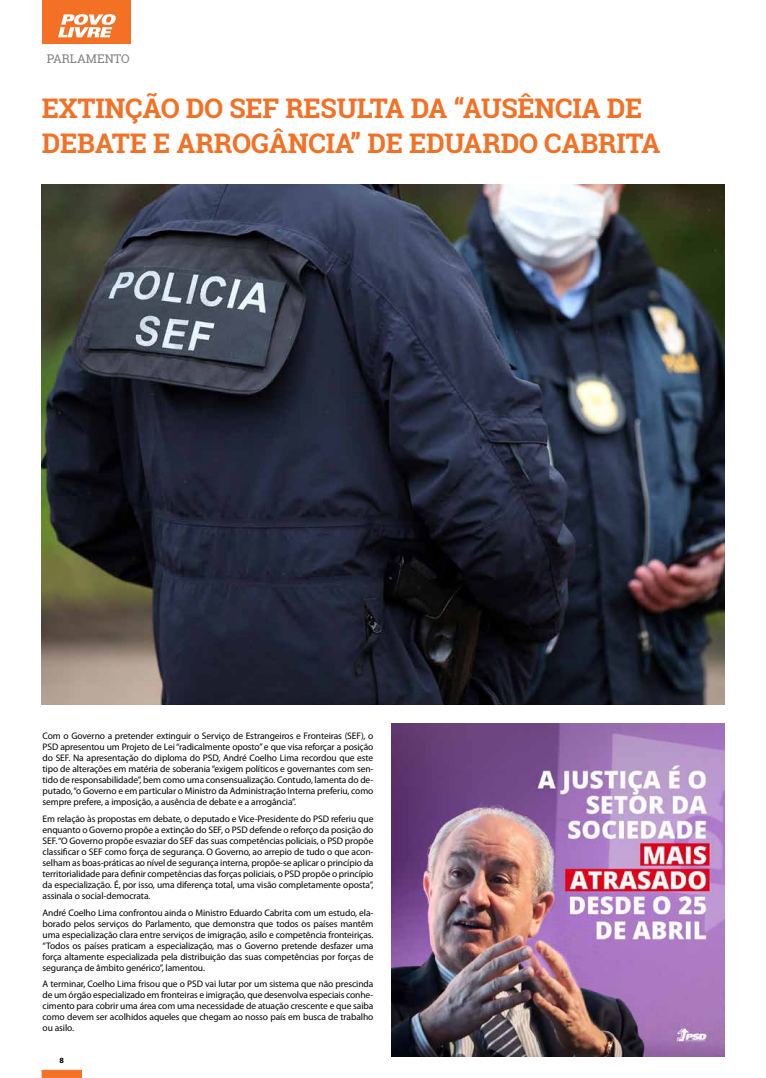
<style>
.page{position:relative;width:766px;height:1078px;background:#fff}
.page>*{position:absolute;margin:0;border:0;box-sizing:border-box;transform-origin:0 0}
.t1{font:700 27px/35px "Roboto Slab";letter-spacing:-.01em;color:#f37024}
.t2{font:12px "Roboto Slab";color:#808285}
.t3{font:9.5px/11px "Myriad Pro";letter-spacing:-.01em;color:#000;text-align:justify}
.t4{font:700 8px "Myriad Pro";color:#000}
</style>
<div class="page">
<div style="left:42px;top:1069px;width:40px;height:8px;background:#f37024;border:1px solid #f37024"></div>
<div style="left:43px;top:0;width:88px;height:44px;background:#f37024"></div>
<svg style="left:58px;top:14px;width:58px;height:23px"></svg>
<img style="left:42px;top:184px;width:682px;height:520px">
<img style="left:391px;top:723px;width:333px;height:333px">
<p class="t2" style="left:47px;top:51px;width:84px">PARLAMENTO</p>
<h1 class="t1" style="left:42px;top:90px;width:620px">EXTINÇÃO DO SEF RESULTA DA “AUSÊNCIA DE<br>DEBATE E ARROGÂNCIA” DE EDUARDO CABRITA</h1>
<p class="t3" style="left:43px;top:730px;width:332px">Com o Governo a pretender extinguir o Serviço de Estrangeiros e Fronteiras (SEF), o PSD apresentou um Projeto de Lei “radicalmente oposto” e que visa reforçar a posição do SEF. Na apresentação do diploma do PSD, André Coelho Lima recordou que este tipo de alterações em matéria de soberania “exigem políticos e governantes com sen&shy;tido de responsabilidade”, bem como uma consensualização. Contudo, lamenta do de&shy;putado, “o Governo e em particular o Ministro da Administração Interna preferiu, como sempre prefere, a imposição, a ausência de debate e a arrogância”.</p>
<p class="t3" style="left:43px;top:812px;width:332px">Em relação às propostas em debate, o deputado e Vice-Presidente do PSD referiu que enquanto o Governo propõe a extinção do SEF, o PSD defende o reforço da posição do SEF. “O Governo propõe esvaziar do SEF das suas competências policiais, o PSD propõe classificar o SEF como força de segurança. O Governo, ao arrepio de tudo o que acon&shy;selham as boas-práticas ao nível de segurança interna, propõe-se aplicar o princípio da territorialidade para definir competências das forças policiais, o PSD propõe o princípio da especialização. É, por isso, uma diferença total, uma visão completamente oposta”, assinala o social-democrata.</p>
<p class="t3" style="left:43px;top:906px;width:332px">André Coelho Lima confrontou ainda o Ministro Eduardo Cabrita com um estudo, ela&shy;borado pelos serviços do Parlamento, que demonstra que todos os países mantêm uma especialização clara entre serviços de imigração, asilo e competência fronteiriças. “Todos os países praticam a especialização, mas o Governo pretende desfazer uma força altamente especializada pela distribuição das suas competências por forças de segurança de âmbito genérico”, lamentou.</p>
<p class="t3" style="left:43px;top:978px;width:332px">A terminar, Coelho Lima frisou que o PSD vai lutar por um sistema que não prescinda de um órgão especializado em fronteiras e imigração, que desenvolva especiais conhe&shy;cimento para cobrir uma área com uma necessidade de atuação crescente e que saiba como devem ser acolhidos aqueles que chegam ao nosso país em busca de trabalho ou asilo.</p>
<p class="t4" style="left:60px;top:1054px;width:6px">8</p>
</div>
